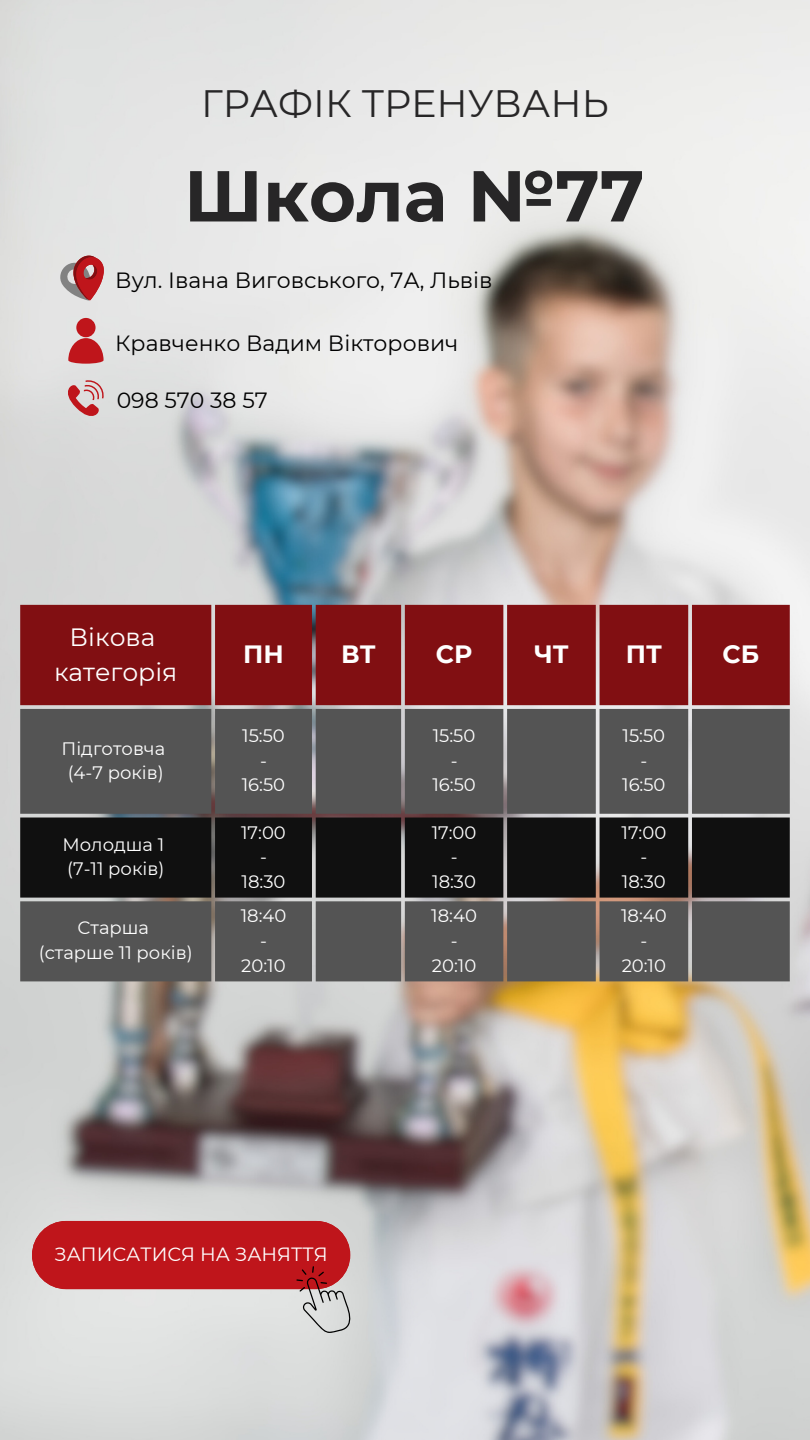
<style>
.page{position:relative;width:810px;height:1440px;background:#fff}
.page>*{position:absolute;margin:0;border:0;box-sizing:border-box;transform-origin:0 0}
.t1{font:700 71.9px "Montserrat";color:#272627}
.t2{font:38.1px "Montserrat";color:#272627}
.t3{font:25px "Montserrat";color:#fff}
.t4{font:700 25px "Montserrat";color:#fff}
.t5{font:22px "Montserrat";color:#000}
.t6{font:19.1px "Montserrat";color:#fff}
.t7{font:18px "Montserrat";color:#fff}
</style>
<div class="page">
<img style="left:0;top:0;width:810px;height:1440px">
<svg style="left:58px;top:256px;width:46px;height:45px;background:#bd797c"></svg>
<div style="left:20px;top:605px;width:770px;height:100px;background:#810f12"></div>
<svg style="left:20px;top:709px;width:770px;height:272px;background:#5a5959"></svg>
<div style="left:20px;top:818px;width:770px;height:80px;background:#101010"></div>
<svg style="left:68px;top:318px;width:36px;height:46px;background:#cd676b"></svg>
<svg style="left:32px;top:1221px;width:318px;height:112px;background:#cb696c"></svg>
<svg style="left:60px;top:380px;width:44px;height:44px;background:#d5aeb0"></svg>
<p class="t2" style="left:201px;top:80px;width:409px">ГРАФІК ТРЕНУВАНЬ</p>
<p class="t1" style="left:184px;top:152px;width:462px">Школа №77</p>
<p class="t5" style="left:115px;top:267px;width:379px">Вул. Івана Виговського, 7А, Львів</p>
<p class="t5" style="left:115px;top:330px;width:345px">Кравченко Вадим Вікторович</p>
<p class="t5" style="left:117px;top:387px;width:153px">098 570 38 57</p>
<p class="t3" style="left:70px;top:622px;width:87px">Вікова</p>
<p class="t3" style="left:54px;top:656px;width:125px">категорія</p>
<p class="t7" style="left:62px;top:737px;width:105px">Підготовча</p>
<p class="t7" style="left:68px;top:762px;width:98px">(4-7 років)</p>
<p class="t7" style="left:63px;top:833px;width:103px">Молодша 1</p>
<p class="t7" style="left:67px;top:858px;width:99px">(7-11 років)</p>
<p class="t7" style="left:78px;top:917px;width:73px">Старша</p>
<p class="t7" style="left:39px;top:942px;width:155px">(старше 11 років)</p>
<p class="t4" style="left:243px;top:639px;width:42px">ПН</p>
<p class="t4" style="left:341px;top:639px;width:36px">ВТ</p>
<p class="t4" style="left:436px;top:639px;width:38px">СР</p>
<p class="t4" style="left:534px;top:639px;width:36px">ЧТ</p>
<p class="t4" style="left:626px;top:639px;width:38px">ПТ</p>
<p class="t4" style="left:723px;top:639px;width:38px">СБ</p>
<p class="t7" style="left:242px;top:725px;width:44px">15:50</p>
<p class="t7" style="left:260px;top:749px;width:8px">-</p>
<p class="t7" style="left:242px;top:774px;width:45px">16:50</p>
<p class="t7" style="left:241px;top:821px;width:46px">17:00</p>
<p class="t7" style="left:260px;top:846px;width:8px">-</p>
<p class="t7" style="left:242px;top:871px;width:45px">18:30</p>
<p class="t7" style="left:241px;top:905px;width:47px">18:40</p>
<p class="t7" style="left:260px;top:930px;width:8px">-</p>
<p class="t7" style="left:241px;top:954px;width:46px">20:10</p>
<p class="t7" style="left:433px;top:725px;width:44px">15:50</p>
<p class="t7" style="left:451px;top:749px;width:8px">-</p>
<p class="t7" style="left:432px;top:774px;width:45px">16:50</p>
<p class="t7" style="left:432px;top:821px;width:46px">17:00</p>
<p class="t7" style="left:451px;top:846px;width:8px">-</p>
<p class="t7" style="left:432px;top:871px;width:45px">18:30</p>
<p class="t7" style="left:431px;top:905px;width:47px">18:40</p>
<p class="t7" style="left:451px;top:930px;width:8px">-</p>
<p class="t7" style="left:432px;top:954px;width:46px">20:10</p>
<p class="t7" style="left:623px;top:725px;width:44px">15:50</p>
<p class="t7" style="left:640px;top:749px;width:8px">-</p>
<p class="t7" style="left:622px;top:774px;width:45px">16:50</p>
<p class="t7" style="left:622px;top:821px;width:46px">17:00</p>
<p class="t7" style="left:640px;top:846px;width:8px">-</p>
<p class="t7" style="left:622px;top:871px;width:45px">18:30</p>
<p class="t7" style="left:621px;top:905px;width:47px">18:40</p>
<p class="t7" style="left:640px;top:930px;width:8px">-</p>
<p class="t7" style="left:622px;top:954px;width:46px">20:10</p>
<p class="t6" style="left:55px;top:1243px;width:275px">ЗАПИСАТИСЯ НА ЗАНЯТТЯ</p>
</div>
